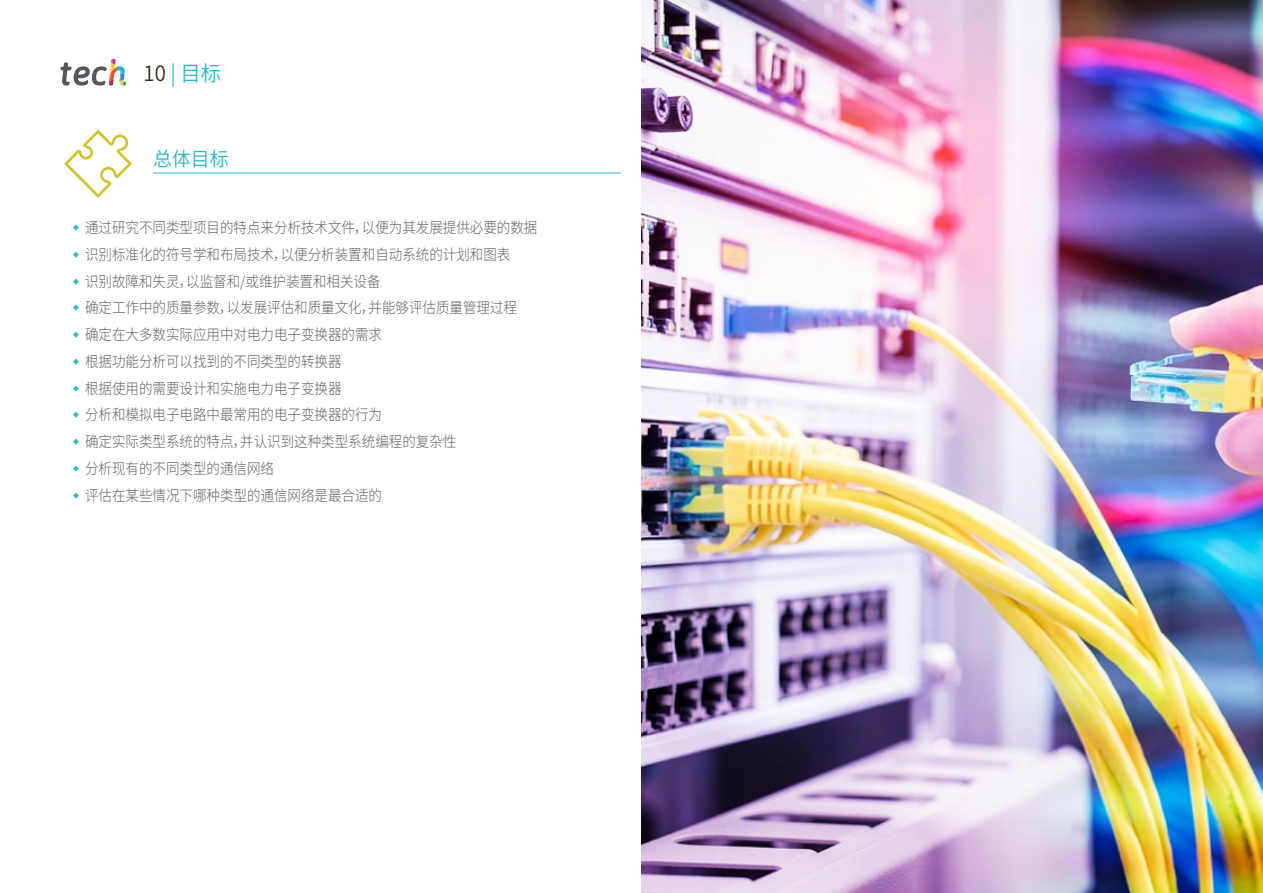
<style>
.page{position:relative;width:1263px;height:893px;background:#fff}
.page>*{position:absolute;margin:0;border:0;box-sizing:border-box;transform-origin:0 0}
.t1{font:21px "Source Han Sans CN";color:#2db8c5}
.t2{font:19.5px "Source Han Sans CN";color:#2db8c5}
.t3{font:300 15px/26.7px "Source Han Sans CN";color:#61646a;scale:.9 1}
.s1{color:#312e20}
</style>
<div class="page">
<hr style="left:153px;top:173px;width:468px;height:1px;background:#2db8c5">
<svg style="left:64px;top:130px;width:68px;height:68px"></svg>
<svg style="left:61px;top:59px;width:65px;height:27px"></svg>
<img style="left:642px;top:0;width:621px;height:893px">
<h1 class="t1" style="left:144px;top:61px;width:79px"><span class="s1">10</span> | 目标</h1>
<h2 class="t2" style="left:153px;top:147px;width:77px">总体目标</h2>
<p class="t3" style="left:85px;top:215px;width:504px">通过研究不同类型项目的特点来分析技术文件，以便为其发展提供必要的数据识别标准化的符号学和布局技术，以便分析装置和自动系统的计划和图表<br>识别故障和失灵，以监督和/或维护装置和相关设备<br>确定工作中的质量参数，以发展评估和质量文化，并能够评估质量管理过程<br>确定在大多数实际应用中对电力电子变换器的需求<br>根据功能分析可以找到的不同类型的转换器<br>根据使用的需要设计和实施电力电子变换器<br>分析和模拟电子电路中最常用的电子变换器的行为<br>确定实际类型系统的特点，并认识到这种类型系统编程的复杂性<br>分析现有的不同类型的通信网络<br>评估在某些情况下哪种类型的通信网络是最合适的</p>
</div>
